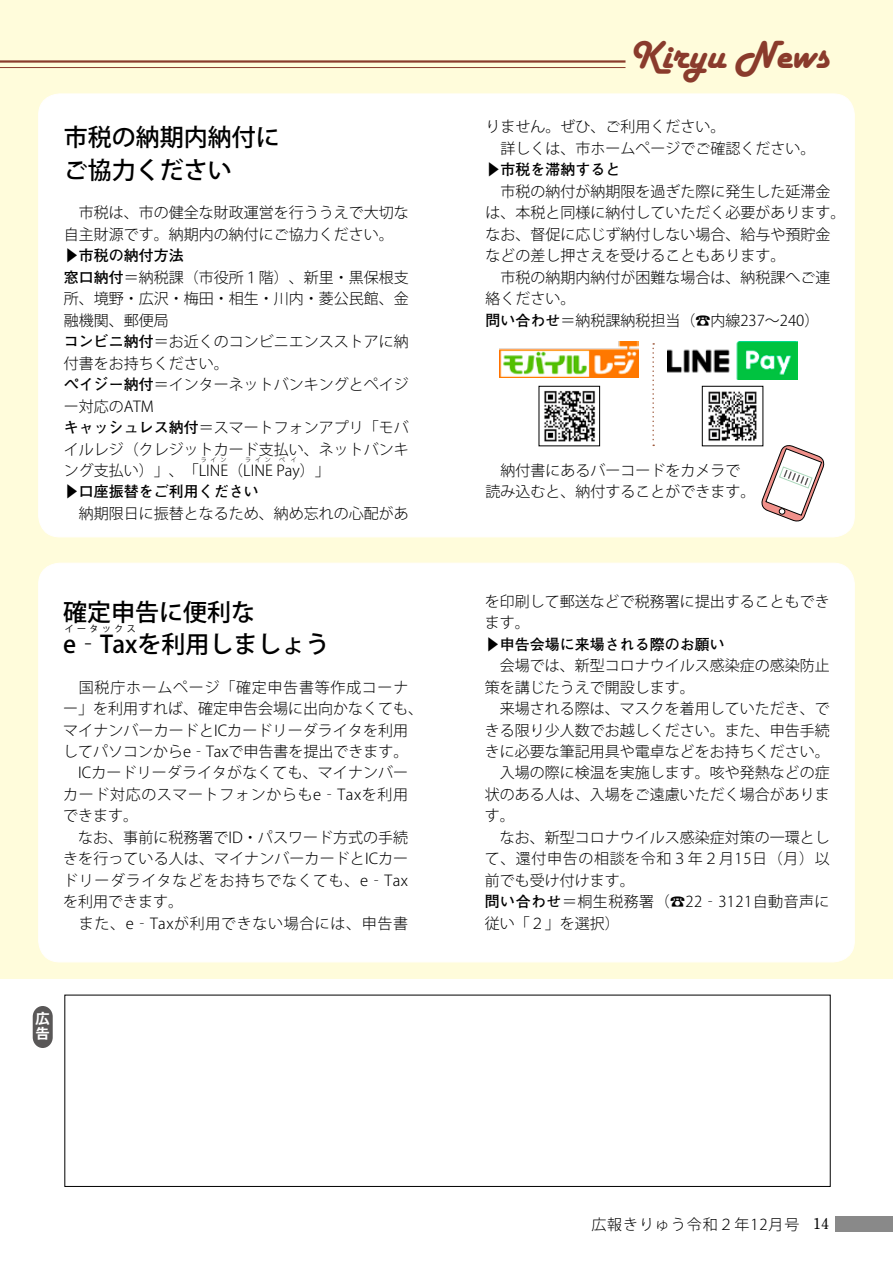
<style>
.page{position:relative;width:893px;height:1263px;background:#fff}
.page>*{position:absolute;margin:0;border:0;box-sizing:border-box;transform-origin:0 0}
.t1{font:40.5px "Harlow Solid";color:#8a3b2c}
.t2{font:500 24px/32.2px "Koz Go Pro";color:#000}
.t3{font:300 15px/21.5px "Koz Go Pro";color:#000}
.t4{font:700 15px "Futo Go B101 Pro";color:#000}
.t5{font:300 15px "Koz Go Pro";letter-spacing:.06em;color:#000}
.t6{font:700 15px "Futo Min A101 Pro";color:#000}
.t7{font:15px/15px "Midashi Go Pro MB31";color:#fff}
.t8{font:500 9px "Koz Go Pro";letter-spacing:.375em;color:#000}
.t9{font:300 6px "Koz Go Pro";letter-spacing:.64em;color:#000}
.s1{font-family:"Koz Go Pro";font-weight:300}
.s2{font-family:"Futo Go B101 Pro";font-weight:700}
</style>
<div class="page">
<div style="left:0;top:0;width:893px;height:979px;background:#fffcdb"></div>
<hr style="left:0;top:67px;width:625px;height:1px;background:#8a3b2c">
<hr style="left:0;top:60px;width:625px;height:3px;background:#8a3b2c">
<div style="left:39px;top:94px;width:815px;height:443px;background:#fff;border-radius:21px"></div>
<div style="left:39px;top:563px;width:815px;height:399px;background:#fff;border-radius:21px"></div>
<div style="left:836px;top:1216px;width:57px;height:16px;background:#898989"></div>
<img style="left:500px;top:341px;width:139px;height:36px">
<img style="left:667px;top:341px;width:131px;height:39px">
<svg style="left:652px;top:343px;width:2px;height:103px"></svg>
<img style="left:544px;top:390px;width:51px;height:52px">
<div style="left:539px;top:386px;width:61px;height:60px;border:1px solid #000"></div>
<img style="left:708px;top:391px;width:49px;height:50px">
<div style="left:702px;top:386px;width:61px;height:60px;border:1px solid #000"></div>
<svg style="left:759px;top:443px;width:66px;height:79px"></svg>
<svg style="left:33px;top:1006px;width:20px;height:42px"></svg>
<div style="left:64px;top:995px;width:767px;height:192px;border:1px solid #000"></div>
<h2 class="t2" style="left:64px;top:123px;width:217px">市税の納期内納付にご協力ください</h2>
<p class="t3" style="left:64px;top:202px;width:347px">　市税は、市の健全な財政運営を行ううえで大切な自主財源です。納期内の納付にご協力ください。</p>
<p class="t4" style="left:64px;top:243px;width:121px"><span class="s1">▶</span>市税の納付方法</p>
<p class="t3" style="left:64px;top:267px;width:347px"><span class="s2">窓口納付</span>＝納税課（市役所１階）、新里・黒保根支所、境野・広沢・梅田・相生・川内・菱公民館、金融機関、郵便局<br><span class="s2">コンビニ納付</span>＝お近くのコンビニエンスストアに納付書をお持ちください。<br><span class="s2">ペイジー納付</span>＝インターネットバンキングとペイジー対応のATM<br><span class="s2">キャッシュレス納付</span>＝スマートフォンアプリ「モバイルレジ（クレジットカード支払い、ネットバンキング支払い）」、「LINE（LINE Pay(「</p>
<p class="t9" style="left:279px;top:456px;width:7px">ペ</p>
<p class="t9" style="left:201px;top:456px;width:27px">ライン</p>
<p class="t9" style="left:245px;top:456px;width:27px">ライン</p>
<p class="t9" style="left:291px;top:456px;width:7px">イ</p>
<p class="t4" style="left:64px;top:480px;width:196px"><span class="s1">▶</span>口座振替をご利用ください</p>
<p class="t3" style="left:64px;top:503px;width:346px">　納期限日に振替となるため、納め忘れの心配があ</p>
<h2 class="t2" style="left:63px;top:597px;width:268px">確定申告に便利なe‐Taxを利用しましょう</h2>
<p class="t8" style="left:65px;top:623px;width:72px">イータックス</p>
<p class="t3" style="left:63px;top:676px;width:362px">　国税庁ホームページ「確定申告書等作成コーナー」を利用すれば、確定申告会場に出向かなくても、マイナンバーカードとICカードリーダライタを利用してパソコンからe‐Taxで申告書を提出できます。　ICカードリーダライタがなくても、マイナンバーカード対応のスマートフォンからもe‐Taxを利用できます。<br>　なお、事前に税務署でID・パスワード方式の手続きを行っている人は、マイナンバーカードとICカードリーダライタなどをお持ちでなくても、 ‐e Taxを利用できます。<br>　また、 ‐e Taxが利用できない場合には、申告書</p>
<p class="t7" style="left:35px;top:1009px;width:16px">広告</p>
<h1 class="t1" style="left:629px;top:32px;width:201px">Kiryu News</h1>
<p class="t3" style="left:485px;top:116px;width:331px">りません。ぜひ、ご利用ください。<br>　詳しくは、市ホームページでご確認ください。</p>
<p class="t4" style="left:485px;top:158px;width:136px"><span class="s1">▶</span>市税を滞納すると</p>
<p class="t3" style="left:485px;top:181px;width:361px">　市税の納付が納期限を過ぎた際に発生した延滞金は、本税と同様に納付していただく必要があります。なお、督促に応じず納付しない場合、給与や預貯金などの差し押さえを受けることもあります。<br>　市税の納期内納付が困難な場合は、納税課へご連絡ください。<br><span class="s2">問い合わせ</span>＝納税課納税担当（☎内線237~240(</p>
<p class="t3" style="left:485px;top:460px;width:271px">　納付書にあるバーコードをカメラで読み込むと、納付することができます。</p>
<p class="t3" style="left:485px;top:590px;width:346px">を印刷して郵送などで税務署に提出することもできます。</p>
<p class="t4" style="left:485px;top:632px;width:241px"><span class="s1">▶</span>申告会場に来場される際のお願い</p>
<p class="t3" style="left:485px;top:655px;width:346px">　会場では、新型コロナウイルス感染症の感染防止策を講じたうえで開設します。<br>　来場される際は、マスクを着用していただき、できる限り少人数でお越しください。また、申告手続きに必要な筆記用具や電卓などをお持ちください。　入場の際に検温を実施します。咳や発熱などの症状のある人は、入場をご遠慮いただく場合があります。<br>　なお、新型コロナウイルス感染症対策の一環として、還付申告の相談を令和３年２月15日（月）以前でも受け付けます。<br><span class="s2">問い合わせ</span>＝桐生税務署（☎22‐3121自動音声に従い「２」を選択(</p>
<p class="t5" style="left:591px;top:1214px;width:210px">広報きりゅう令和２年12月号</p>
<p class="t6" style="left:813px;top:1212px;width:18px">14</p>
</div>
